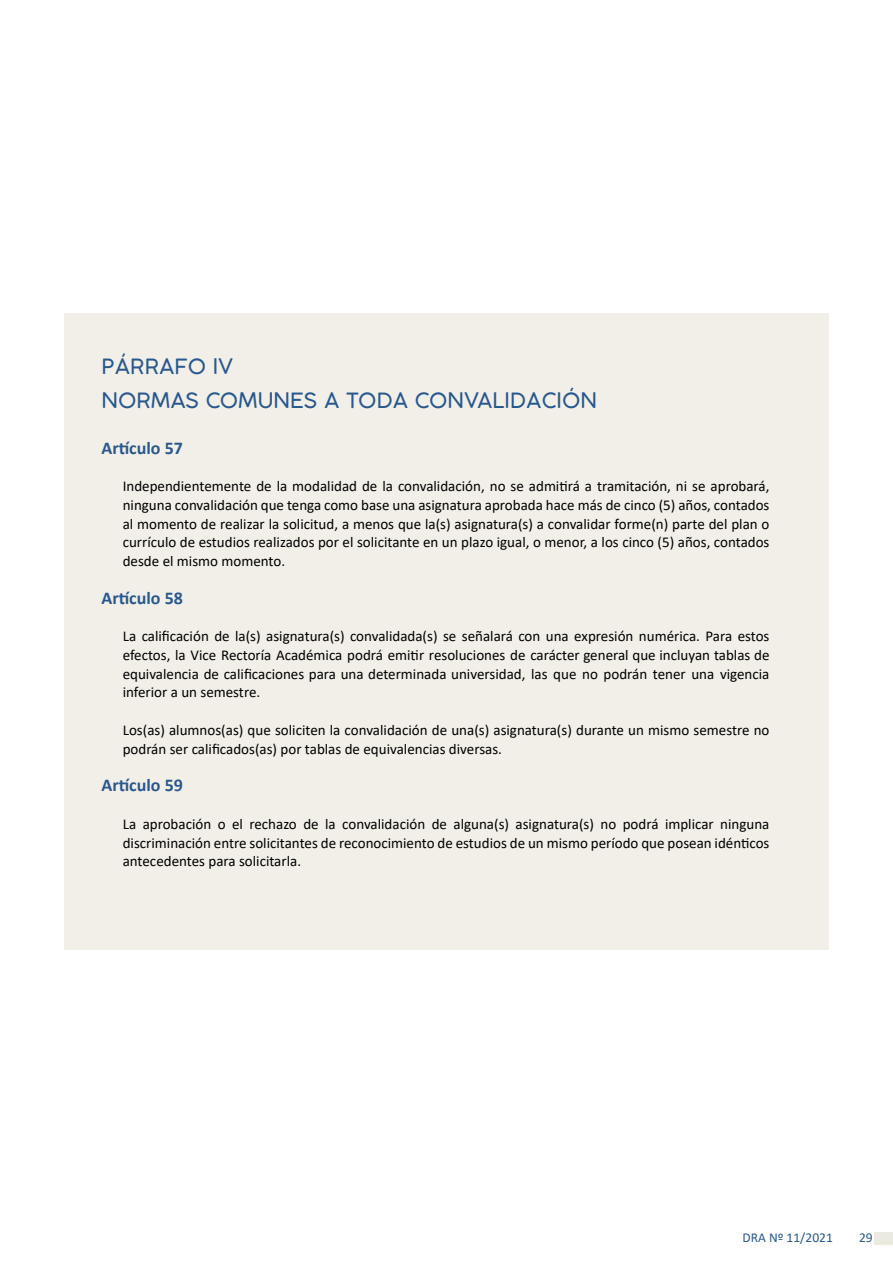
<style>
.page{position:relative;width:893px;height:1263px;background:#fff}
.page>*{position:absolute;margin:0;border:0;box-sizing:border-box;transform-origin:0 0}
.t1{font:300 21px/33.8px "Cocogoose";color:#28588e}
.t2{font:700 18px "Calibri";color:#28588e}
.t3{font:15px/18.8px "Calibri";color:#000;text-align:justify}
.t4{font:13.5px "Calibri";color:#28588e}
</style>
<div class="page">
<div style="left:874px;top:1232px;width:19px;height:12px;background:#ebeae0"></div>
<div style="left:64px;top:313px;width:764px;height:637px;background:#f1efe7"></div>
<h1 class="t1" style="left:101px;top:349px;width:497px">PÁRRAFO IV<br>NORMAS COMUNES A TODA CONVALIDACIÓN</h1>
<p class="t2" style="left:101px;top:435px;width:83px">Artículo 57</p>
<p class="t3" style="left:123px;top:476px;width:648px">Independientemente de la modalidad de la convalidación, no se admitirá a tramitación, ni se aprobará, ninguna convalidación que tenga como base una asignatura aprobada hace más de cinco (5) años, contados al momento de realizar la solicitud, a menos que la(s) asignatura(s) a convalidar forme(n) parte del plan o currículo de estudios realizados por el solicitante en un plazo igual, o menor, a los cinco (5) años, contados desde el mismo momento.</p>
<p class="t2" style="left:101px;top:585px;width:83px">Artículo 58</p>
<p class="t3" style="left:123px;top:626px;width:648px">La calificación de la(s) asignatura(s) convalidada(s) se señalará con una expresión numérica. Para estos efectos, la Vice Rectoría Académica podrá emitir resoluciones de carácter general que incluyan tablas de equivalencia de calificaciones para una determinada universidad, las que no podrán tener una vigencia inferior a un semestre.</p>
<p class="t3" style="left:123px;top:720px;width:648px">Los(as) alumnos(as) que soliciten la convalidación de una(s) asignatura(s) durante un mismo semestre no podrán ser calificados(as) por tablas de equivalencias diversas.</p>
<p class="t2" style="left:101px;top:773px;width:83px">Artículo 59</p>
<p class="t3" style="left:123px;top:814px;width:648px">La aprobación o el rechazo de la convalidación de alguna(s) asignatura(s) no podrá implicar ninguna discriminación entre solicitantes de reconocimiento de estudios de un mismo período que posean idénticos antecedentes para solicitarla.</p>
<p class="t4" style="left:743px;top:1228px;width:92px">DRA Nº 11/2021</p>
<p class="t4" style="left:859px;top:1228px;width:15px">29</p>
</div>
